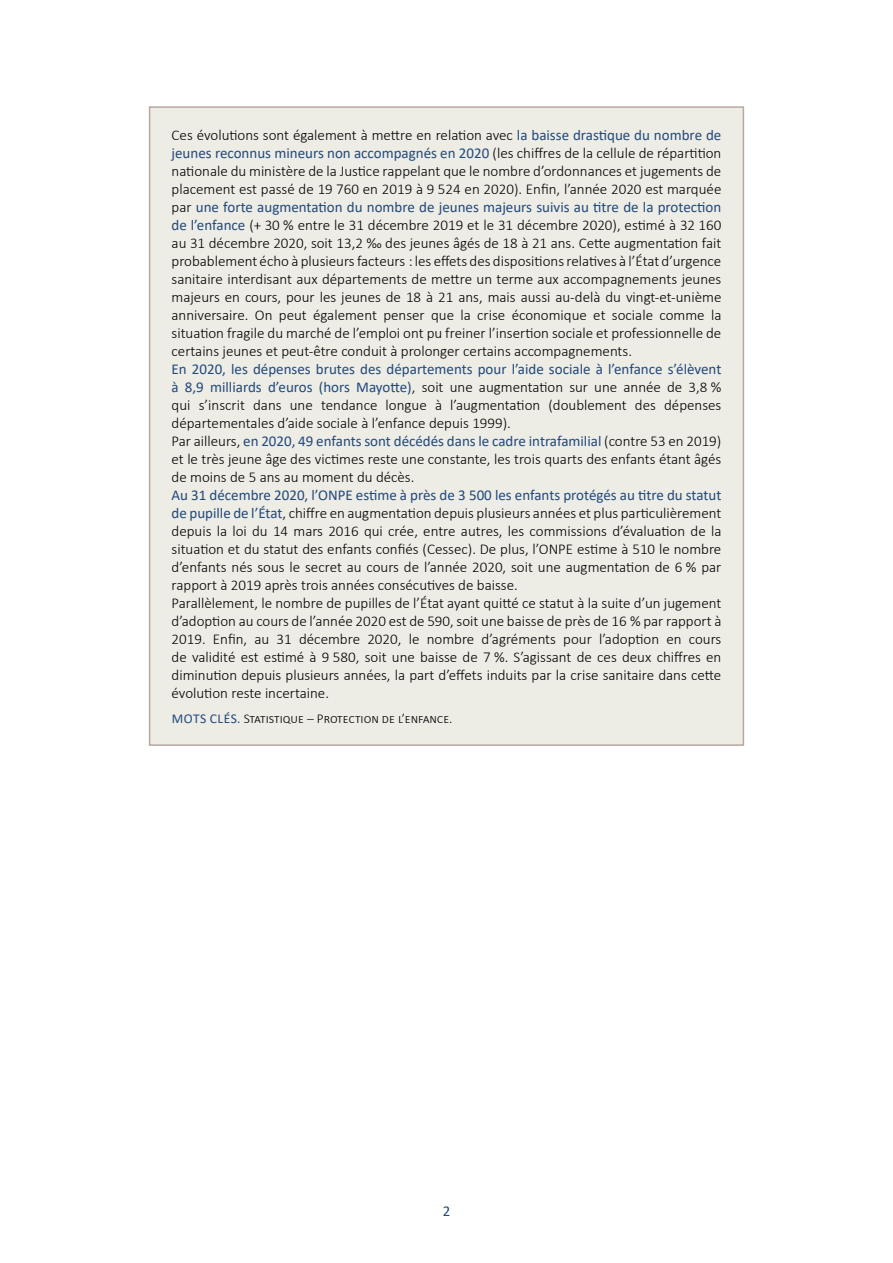
<style>
.page{position:relative;width:893px;height:1263px;background:#fff}
.page>*{position:absolute;margin:0;border:0;box-sizing:border-box;transform-origin:0 0}
.t1{font:300 15px/18px "Calibri";color:#000}
.t2{font:15px "Calibri";color:#21497c}
.t3{font:300 13.5px "Calibri";color:#000}
.s1{font-weight:400;color:#21497c}
</style>
<div class="page">
<div style="left:150px;top:107px;width:593px;height:638px;background:#edece5"></div>
<p class="t1" style="left:172px;top:126px;width:551px;text-align:justify">Ces évolutions sont également à mettre en relation avec <span class="s1">la baisse drastique du nombre de jeunes reconnus mineurs non accompagnés en 2020</span> (les chiffres de la cellule de répartition nationale du ministère de la Justice rappelant que le nombre d’ordonnances et jugements de placement est passé de 19 760 en 2019 à 9 524 en 2020). Enfin, l’année 2020 est marquée par <span class="s1">une forte augmentation du nombre de jeunes majeurs suivis au titre de la protection de l’enfance</span> (+ 30 % entre le 31 décembre 2019 et le 31 décembre 2020), estimé à 32 160 au 31 décembre 2020, soit 13,2 ‰ des jeunes âgés de 18 à 21 ans. Cette augmentation fait probablement écho à plusieurs facteurs : les effets des dispositions relatives à l’État d’urgence sanitaire interdisant aux départements de mettre un terme aux accompagnements jeunes majeurs en cours, pour les jeunes de 18 à 21 ans, mais aussi au-delà du vingt-et-unième anniversaire. On peut également penser que la crise économique et sociale comme la situation fragile du marché de l’emploi ont pu freiner l’insertion sociale et professionnelle de certains jeunes et peut-être conduit à prolonger certains accompagnements.</p>
<p class="t1" style="left:172px;top:360px;width:551px"><span class="s1">En 2020, les dépenses brutes des départements pour l’aide sociale à l’enfance s’élèvent à 8,9 milliards d’euros (hors Mayotte)</span>, soit une augmentation sur une année de 3,8 % qui s’inscrit dans une tendance longue à l’augmentation (doublement des dépenses départementales d’aide sociale à l’enfance depuis 1999).<br>Par ailleurs, <span class="s1">en 2020, 49 enfants sont décédés dans le cadre intrafamilial</span> (contre 53 en 2019) et le très jeune âge des victimes reste une constante, les trois quarts des enfants étant âgés de moins de 5 ans au moment du décès.</p>
<p class="t1" style="left:172px;top:486px;width:551px"><span class="s1">Au 31 décembre 2020, l’ONPE estime à près de 3 500 les enfants protégés au titre du statut de pupille de l’État</span>, chiffre en augmentation depuis plusieurs années et plus particulièrement depuis la loi du 14 mars 2016 qui crée, entre autres, les commissions d’évaluation de la situation et du statut des enfants confiés (Cessec). De plus, l’ONPE estime à 510 le nombre d’enfants nés sous le secret au cours de l’année 2020, soit une augmentation de 6 % par rapport à 2019 après trois années consécutives de baisse.<br>Parallèlement, le nombre de pupilles de l’État ayant quitté ce statut à la suite d’un jugement d’adoption au cours de l’année 2020 est de 590, soit une baisse de près de 16 % par rapport à 2019. Enfin, au 31 décembre 2020, le nombre d’agréments pour l’adoption en cours de validité est estimé à 9 580, soit une baisse de 7 %. S’agissant de ces deux chiffres en diminution depuis plusieurs années, la part d’effets induits par la crise sanitaire dans cette évolution reste incertaine.</p>
<p class="t3" style="left:172px;top:710px;width:282px"><span class="s1">MOTS CLÉS.</span> Statistique – Protection de l’enfance.</p>
<p class="t2" style="left:443px;top:1201px;width:9px">2</p>
</div>
